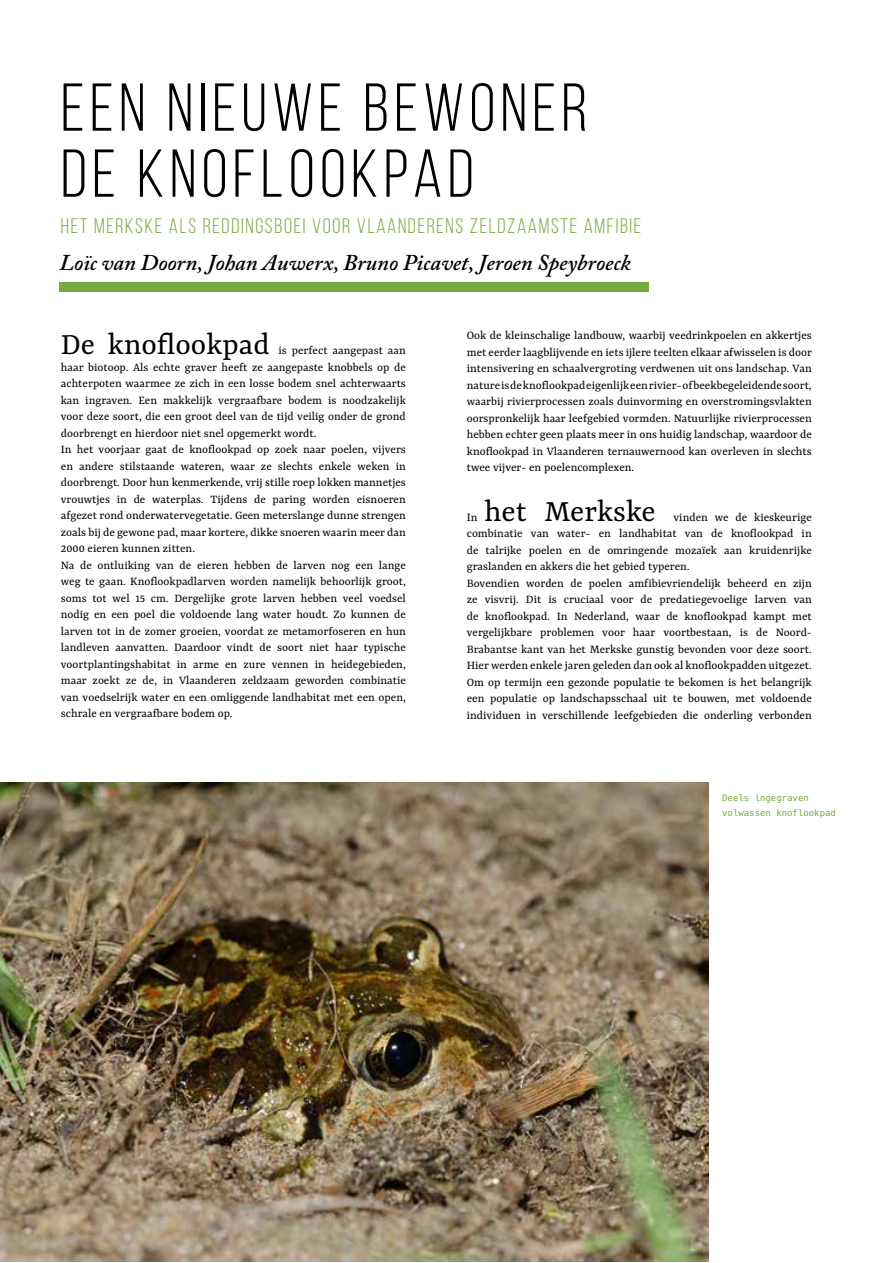
<style>
.page{position:relative;width:893px;height:1263px;background:#fff}
.page>*{position:absolute;margin:0;border:0;box-sizing:border-box;transform-origin:0 0}
.t1{font:67.5px/66px "Bebas Neue";letter-spacing:.08em;color:#000}
.t2{font:33px "Yrsa";color:#000}
.t3{font:italic 600 22.5px "Adobe Caslon Pro";color:#000}
.t4{font:21px "Bebas Neue";letter-spacing:.08em;color:#78aa42}
.t5{font:12.75px/16.5px "Yrsa";color:#000}
.t6{font:9px/15px "Hack";color:#78aa42}
</style>
<div class="page">
<div style="left:60px;top:282px;width:589px;height:9px;background:#78aa42"></div>
<img style="left:0;top:782px;width:709px;height:480px">
<h1 class="t1" style="left:61px;top:74px;width:528px">EEN NIEUWE BEWONER<br>DE KNOFLOOKPAD</h1>
<h3 class="t4" style="left:61px;top:214px;width:582px">HET MERKSKE ALS REDDINGSBOEI VOOR VLAANDERENS ZELDZAAMSTE AMFIBIE</h3>
<h3 class="t3" style="left:60px;top:249px;width:573px">Loïc van Doorn, Johan Auwerx, Bruno Picavet, Jeroen Speybroeck</h3>
<h2 class="t2" style="left:61px;top:325px;width:210px">De knoflookpad</h2>
<p class="t5" style="left:61px;top:343px;width:347px;text-indent:218px">is perfect aangepast aan haar biotoop. Als echte graver heeft ze aangepaste knobbels op de achterpoten waarmee ze zich in een losse bodem snel achterwaarts kan ingraven. Een makkelijk vergraafbare bodem is noodzakelijk voor deze soort, die een groot deel van de tijd veilig onder de grond doorbrengt en hierdoor niet snel opgemerkt wordt.<br>In het voorjaar gaat de knoflookpad op zoek naar poelen, vijvers en andere stilstaande wateren, waar ze slechts enkele weken in doorbrengt. Door hun kenmerkende, vrij stille roep lokken mannetjes vrouwtjes in de waterplas. Tijdens de paring worden eisnoeren afgezet rond onderwatervegetatie. Geen meterslange dunne strengen zoals bij de gewone pad, maar kortere, dikke snoeren waarin meer dan 2000 eieren kunnen zitten.<br>Na de ontluiking van de eieren hebben de larven nog een lange weg te gaan. Knoflookpadlarven worden namelijk behoorlijk groot, soms tot wel 15 cm. Dergelijke grote larven hebben veel voedsel nodig en een poel die voldoende lang water houdt. Zo kunnen de larven tot in de zomer groeien, voordat ze metamorfoseren en hun landleven aanvatten. Daardoor vindt de soort niet haar typische voortplantingshabitat in arme en zure vennen in heidegebieden, maar zoekt ze de, in Vlaanderen zeldzaam geworden combinatie van voedselrijk water en een omliggende landhabitat met een open, schrale en vergraafbare bodem op.</p>
<p class="t5" style="left:467px;top:328px;width:347px;text-align:justify">Ook de kleinschalige landbouw, waarbij veedrinkpoelen en akkertjes met eerder laagblijvende en iets ijlere teelten elkaar afwisselen is door intensivering en schaalvergroting verdwenen uit ons landschap. Van nature is de knoflookpad eigenlijk een rivier- of beekbegeleidende soort, waarbij rivierprocessen zoals duinvorming en overstromingsvlakten oorspronkelijk haar leefgebied vormden. Natuurlijke rivierprocessen hebben echter geen plaats meer in ons huidig landschap, waardoor de knoflookpad in Vlaanderen ternauwernood kan overleven in slechts twee vijver- en poelencomplexen.</p>
<p class="t5" style="left:467px;top:509px;width:12px">In</p>
<h2 class="t2" style="left:484px;top:492px;width:173px">het Merkske</h2>
<p class="t5" style="left:467px;top:509px;width:347px;text-indent:207px">vinden we de kieskeurige combinatie van water- en landhabitat van de knoflookpad in de talrijke poelen en de omringende mozaïek aan kruidenrijke graslanden en akkers die het gebied typeren.<br>Bovendien worden de poelen amfibievriendelijk beheerd en zijn ze visvrij. Dit is cruciaal voor de predatiegevoelige larven van de knoflookpad. In Nederland, waar de knoflookpad kampt met vergelijkbare problemen voor haar voortbestaan, is de Noord-Brabantse kant van het Merkske gunstig bevonden voor deze soort.<br>Hier werden enkele jaren geleden dan ook al knoflookpadden uitgezet.<br>Om op termijn een gezonde populatie te bekomen is het belangrijk een populatie op landschapsschaal uit te bouwen, met voldoende individuen in verschillende leefgebieden die onderling verbonden</p>
<p class="t6" style="left:722px;top:790px;width:115px">Deels ingegraven volwassen knoflookpad</p>
</div>
